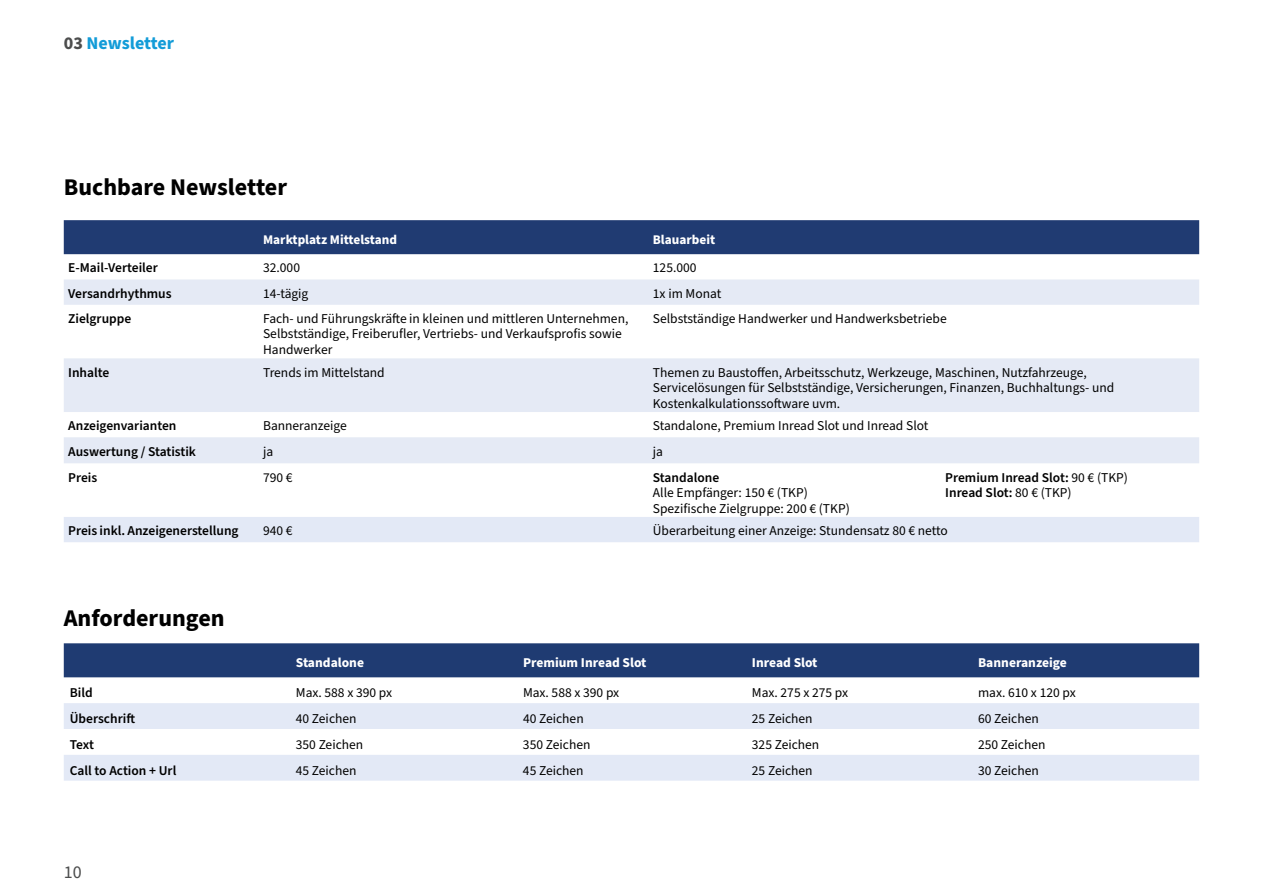
<style>
.page{position:relative;width:1263px;height:893px;background:#fff}
.page>*{position:absolute;margin:0;border:0;box-sizing:border-box;transform-origin:0 0}
.t1{font:700 24px "Source Sans Pro";color:#000}
.t2{font:700 18px "Source Sans Pro";color:#139cd8}
.t3{font:18px "Source Sans Pro";color:#4c4d4d}
.t4{font:13.5px/15.5px "Source Sans Pro";color:#000}
.t5{font:600 13.5px/15.5px "Source Sans Pro";color:#000}
.t6{font:700 13.5px "Source Sans Pro";color:#fff}
.t7{font:700 13.2px "Source Sans Pro";color:#fff}
.s1{color:#4c4d4d}
.s2{font-weight:400}
</style>
<div class="page">
<div style="left:64px;top:220px;width:1135px;height:34px;background:#203b72"></div>
<div style="left:64px;top:279px;width:1135px;height:26px;background:#e5eaf5"></div>
<div style="left:64px;top:358px;width:1135px;height:54px;background:#e5eaf5"></div>
<div style="left:64px;top:437px;width:1135px;height:26px;background:#e5eaf5"></div>
<div style="left:64px;top:517px;width:1135px;height:25px;background:#e3e9f6"></div>
<div style="left:64px;top:643px;width:1135px;height:34px;background:#1f3b72"></div>
<svg style="left:64px;top:703px;width:1135px;height:78px;fill:#e3e9f6"></svg>
<h2 class="t2" style="left:64px;top:31px;width:112px"><span class="s1">03</span> Newsletter</h2>
<h1 class="t1" style="left:64px;top:170px;width:225px">Buchbare Newsletter</h1>
<p class="t7" style="left:263px;top:231px;width:135px">Marktplatz Mittelstand</p>
<p class="t7" style="left:653px;top:231px;width:64px">Blauarbeit</p>
<p class="t5" style="left:68px;top:261px;width:91px">E-Mail-Verteiler</p>
<p class="t4" style="left:263px;top:261px;width:38px">32.000</p>
<p class="t4" style="left:653px;top:261px;width:45px">125.000</p>
<p class="t5" style="left:68px;top:286px;width:105px">Versandrhythmus</p>
<p class="t4" style="left:263px;top:286px;width:47px">14-tägig</p>
<p class="t4" style="left:653px;top:286px;width:70px">1x im Monat</p>
<p class="t5" style="left:68px;top:311px;width:65px">Zielgruppe</p>
<p class="t4" style="left:263px;top:311px;width:367px">Fach- und Führungskräfte in kleinen und mittleren Unternehmen,<br>Selbstständige, Freiberufler, Vertriebs- und Verkaufsprofis sowie<br>Handwerker</p>
<p class="t4" style="left:653px;top:311px;width:295px">Selbstständige Handwerker und Handwerksbetriebe</p>
<p class="t5" style="left:68px;top:365px;width:43px">Inhalte</p>
<p class="t4" style="left:263px;top:365px;width:123px">Trends im Mittelstand</p>
<p class="t4" style="left:653px;top:365px;width:463px">Themen zu Baustoffen, Arbeitsschutz, Werkzeuge, Maschinen, Nutzfahrzeuge,<br>Servicelösungen für Selbstständige, Versicherungen, Finanzen, Buchhaltungs- und<br>Kostenkalkulationssoftware uvm.</p>
<p class="t5" style="left:68px;top:418px;width:110px">Anzeigenvarianten</p>
<p class="t4" style="left:263px;top:418px;width:85px">Banneranzeige</p>
<p class="t4" style="left:653px;top:418px;width:277px">Standalone, Premium Inread Slot und Inread Slot</p>
<p class="t5" style="left:68px;top:444px;width:129px">Auswertung / Statistik</p>
<p class="t4" style="left:263px;top:444px;width:12px">ja</p>
<p class="t4" style="left:653px;top:444px;width:12px">ja</p>
<p class="t5" style="left:68px;top:470px;width:31px">Preis</p>
<p class="t4" style="left:263px;top:470px;width:31px">790 €</p>
<p class="t5" style="left:653px;top:470px;width:68px">Standalone</p>
<p class="t4" style="left:653px;top:485px;width:198px">Alle Empfänger: 150 € (TKP)<br>Spezifische Zielgruppe: 200 € (TKP)</p>
<p class="t5" style="left:945px;top:470px;width:184px">Premium Inread Slot: <span class="s2">90 € (TKP)<br></span>Inread Slot: <span class="s2">80 € (TKP)</span></p>
<p class="t5" style="left:68px;top:523px;width:172px">Preis inkl. Anzeigenerstellung</p>
<p class="t4" style="left:263px;top:523px;width:31px">940 €</p>
<p class="t4" style="left:653px;top:523px;width:296px">Überarbeitung einer Anzeige: Stundensatz 80 € netto</p>
<h1 class="t1" style="left:64px;top:602px;width:162px">Anforderungen</h1>
<p class="t6" style="left:296px;top:654px;width:70px">Standalone</p>
<p class="t6" style="left:523px;top:654px;width:125px">Premium Inread Slot</p>
<p class="t6" style="left:752px;top:654px;width:67px">Inread Slot</p>
<p class="t6" style="left:978px;top:654px;width:90px">Banneranzeige</p>
<p class="t5" style="left:70px;top:685px;width:24px">Bild</p>
<p class="t4" style="left:296px;top:685px;width:98px">Max. 588 x 390 px</p>
<p class="t4" style="left:523px;top:685px;width:98px">Max. 588 x 390 px</p>
<p class="t4" style="left:752px;top:685px;width:98px">Max. 275 x 275 px</p>
<p class="t4" style="left:978px;top:685px;width:99px">max. 610 x 120 px</p>
<p class="t5" style="left:70px;top:711px;width:67px">Überschrift</p>
<p class="t4" style="left:296px;top:711px;width:62px">40 Zeichen</p>
<p class="t4" style="left:523px;top:711px;width:62px">40 Zeichen</p>
<p class="t4" style="left:752px;top:711px;width:62px">25 Zeichen</p>
<p class="t4" style="left:978px;top:711px;width:62px">60 Zeichen</p>
<p class="t5" style="left:70px;top:737px;width:26px">Text</p>
<p class="t4" style="left:296px;top:737px;width:69px">350 Zeichen</p>
<p class="t4" style="left:523px;top:737px;width:69px">350 Zeichen</p>
<p class="t4" style="left:752px;top:737px;width:69px">325 Zeichen</p>
<p class="t4" style="left:978px;top:737px;width:69px">250 Zeichen</p>
<p class="t5" style="left:70px;top:763px;width:108px">Call to Action + Url</p>
<p class="t4" style="left:296px;top:763px;width:62px">45 Zeichen</p>
<p class="t4" style="left:523px;top:763px;width:62px">45 Zeichen</p>
<p class="t4" style="left:752px;top:763px;width:62px">25 Zeichen</p>
<p class="t4" style="left:978px;top:763px;width:62px">30 Zeichen</p>
<h2 class="t3" style="left:64px;top:860px;width:19px">10</h2>
</div>
